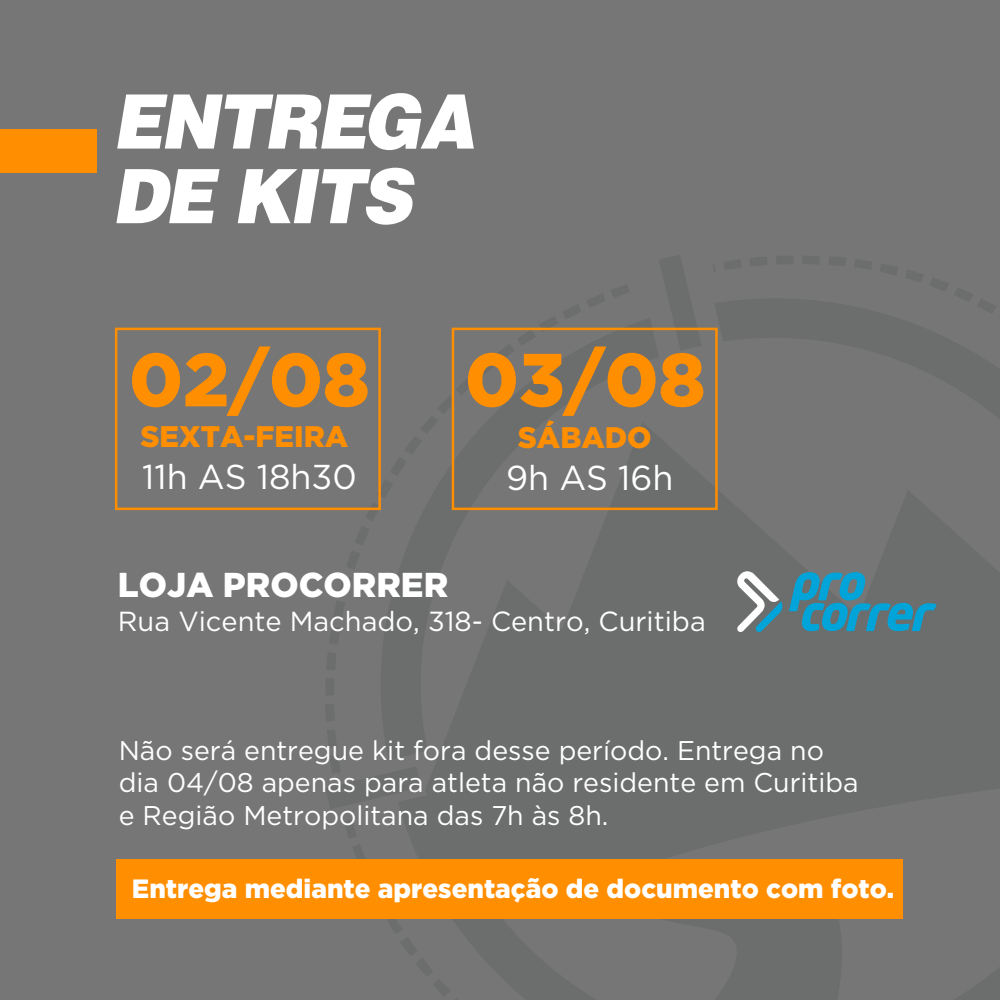
<style>
.page{position:relative;width:1000px;height:1000px;background:#767676}
.page>*{position:absolute;margin:0;border:0;box-sizing:border-box;transform-origin:0 0}
.t1{font:75px/74.6px "Airbus Special";letter-spacing:-.04em;color:#fff;scale:.94 1}
.t2{font:900 75px "Gotham";color:#ff8e00}
.t3{font:34.5px "Gotham";color:#fff}
.t4{font:900 34.5px "Gotham";color:#fff}
.t5{font:900 29.75px "Gotham";color:#ff8e00}
.t6{font:27.62px "Gotham";color:#fff}
.t7{font:27.12px/32.5px "Gotham";color:#fff}
.t8{font:900 26.5px "Gotham";color:#fff}
</style>
<div class="page">
<div style="left:0;top:129px;width:97px;height:44px;background:#ff8e00"></div>
<div style="left:116px;top:860px;width:787px;height:59px;background:#ff8e00"></div>
<svg style="left:737px;top:571px;width:45px;height:61px"></svg>
<svg style="left:789px;top:572px;width:148px;height:59px"></svg>
<div style="left:115px;top:328px;width:266px;height:182px;border:2px solid #ff8e00"></div>
<div style="left:452px;top:328px;width:266px;height:182px;border:2px solid #ff8e00"></div>
<h1 class="t1" style="left:112px;top:85px;width:387px">ENTREGA<br>DE KITS</h1>
<h1 class="t2" style="left:129px;top:336px;width:242px">02/08</h1>
<h1 class="t2" style="left:465px;top:336px;width:242px">03/08</h1>
<p class="t5" style="left:140px;top:419px;width:209px">SEXTA-FEIRA</p>
<p class="t5" style="left:518px;top:420px;width:135px">SÁBADO</p>
<p class="t3" style="left:142px;top:457px;width:216px">11h AS 18h30</p>
<p class="t3" style="left:506px;top:459px;width:169px">9h AS 16h</p>
<p class="t4" style="left:118px;top:565px;width:332px">LOJA PROCORRER</p>
<p class="t6" style="left:118px;top:605px;width:589px">Rua Vicente Machado, 318- Centro, Curitiba</p>
<p class="t7" style="left:119px;top:734px;width:741px">Não será entregue kit fora desse período. Entrega no dia 04/08 apenas para atleta não residente em Curitiba e Região Metropolitana das 7h às 8h.</p>
<p class="t8" style="left:132px;top:873px;width:764px">Entrega mediante apresentação de documento com foto.</p>
</div>
